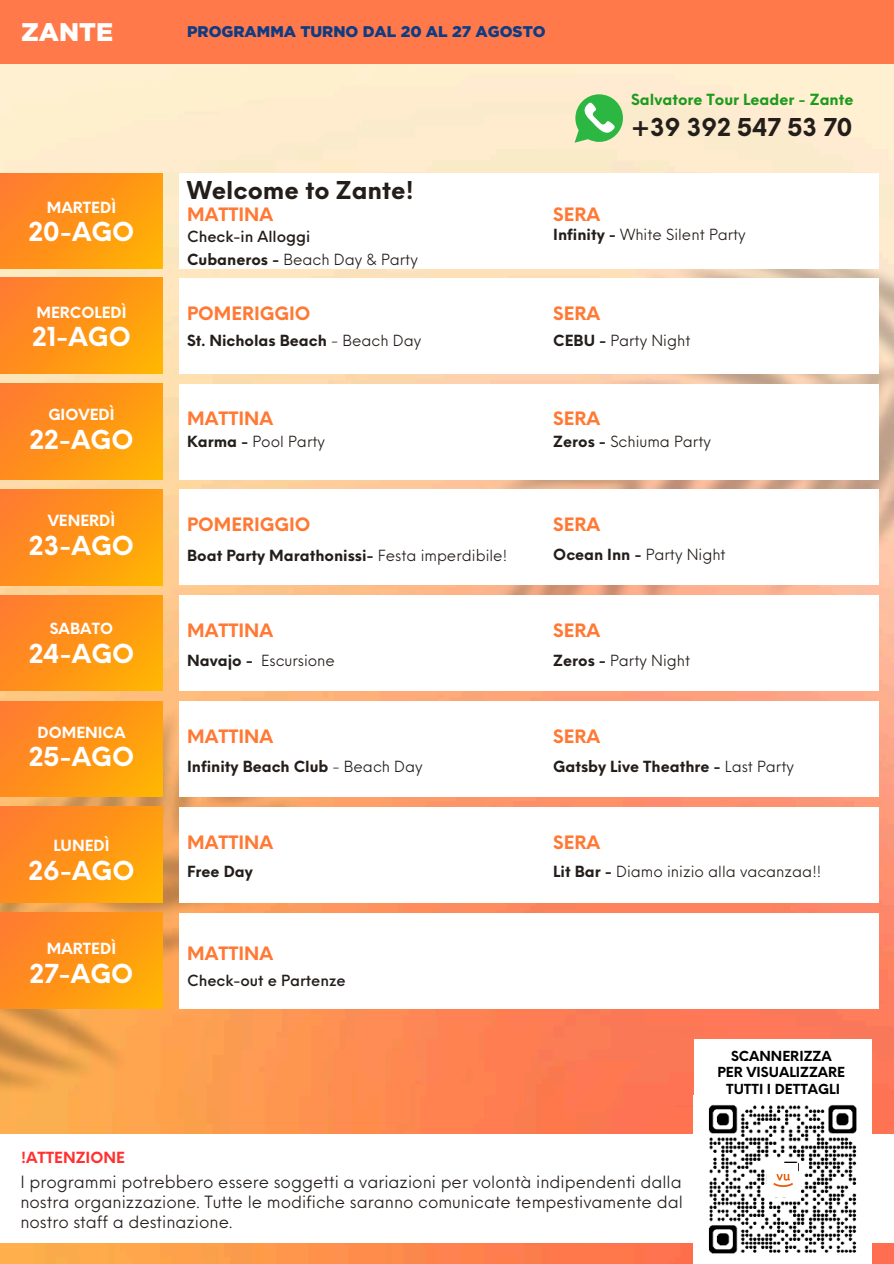
<style>
.page{position:relative;width:894px;height:1264px;background:#fff}
.page>*{position:absolute;margin:0;border:0;box-sizing:border-box;transform-origin:0 0}
.t1{font:700 25.5px "Neue Einstellung";color:#fff}
.t2{font:900 25.5px "Gotham";color:#fff}
.t3{font:700 24px "Neue Einstellung";color:#241e1b}
.t4{font:700 18px "Neue Einstellung";color:#ff7934}
.t5{font:16.5px/20.2px "Neue Einstellung";color:#241e1b;text-align:justify}
.t6{font:900 15.45px "Gotham";color:#0e3b82}
.t7{font:15px "Neue Einstellung";color:#241e1b}
.t8{font:700 15px "Neue Einstellung";color:#241e1b}
.t9{font:700 15px "Neue Einstellung";color:#fff}
.t10{font:500 15px "Neue Einstellung";color:#241e1b}
.t11{font:700 15px "Neue Einstellung";color:#1c9b1c}
.t12{font:700 15px "Neue Einstellung";color:#ff3131}
.t13{font:700 13.5px/16.8px "Neue Einstellung";color:#000;text-align:center}
.s1{font-weight:700}
.s2{font-weight:400}
</style>
<div class="page">
<img style="left:0;top:64px;width:893px;height:1199px">
<img style="left:437px;top:173px;width:456px;height:601px">
<img style="left:0;top:565px;width:332px;height:569px">
<div style="left:0;top:0;width:893px;height:64px;background:#ff794a"></div>
<div style="left:180px;top:173px;width:698px;height:96px;background:#fff"></div>
<div style="left:180px;top:278px;width:698px;height:95px;background:#fff"></div>
<div style="left:180px;top:384px;width:698px;height:95px;background:#fff"></div>
<div style="left:180px;top:489px;width:698px;height:96px;background:#fff"></div>
<div style="left:180px;top:595px;width:698px;height:96px;background:#fff"></div>
<div style="left:180px;top:701px;width:698px;height:95px;background:#fff"></div>
<div style="left:180px;top:807px;width:698px;height:95px;background:#fff"></div>
<div style="left:180px;top:912px;width:698px;height:96px;background:#fff"></div>
<div style="left:0;top:173px;width:163px;height:96px;background:linear-gradient(to right,#ff8128,#ffa907)"></div>
<div style="left:0;top:278px;width:163px;height:95px;background:linear-gradient(to right,#ff8128,#ffa907)"></div>
<div style="left:0;top:384px;width:163px;height:95px;background:linear-gradient(to right,#ff8128,#ffa907)"></div>
<div style="left:0;top:489px;width:163px;height:96px;background:linear-gradient(to right,#ff8128,#ffa907)"></div>
<div style="left:0;top:595px;width:163px;height:96px;background:linear-gradient(to right,#ff8128,#ffa907)"></div>
<div style="left:0;top:701px;width:163px;height:95px;background:linear-gradient(to right,#ff8028,#ffa907)"></div>
<div style="left:0;top:807px;width:163px;height:95px;background:linear-gradient(to right,#ff8128,#ffa907)"></div>
<div style="left:0;top:912px;width:163px;height:96px;background:linear-gradient(to right,#ff8128,#ffa907)"></div>
<div style="left:0;top:1134px;width:893px;height:109px;background:#fff"></div>
<div style="left:694px;top:1039px;width:177px;height:224px;background:#fff"></div>
<svg style="left:574px;top:94px;width:48px;height:49px;background:#75cb79"></svg>
<img style="left:693px;top:1095px;width:164px;height:168px">
<div style="left:766px;top:1163px;width:31px;height:34px;background:#fff"></div>
<div style="left:769px;top:1166px;width:27px;height:27px;border:1px solid #fff;border-radius:50%"></div>
<svg style="left:773px;top:1173px;width:19px;height:13px"></svg>
<h1 class="t2" style="left:21px;top:18px;width:93px">ZANTE</h1>
<p class="t6" style="left:187px;top:22px;width:360px">PROGRAMMA TURNO DAL 20 AL 27 AGOSTO</p>
<p class="t9" style="left:47px;top:193px;width:71px">MARTEDÌ</p>
<h1 class="t1" style="left:29px;top:208px;width:107px">20-AGO</h1>
<p class="t9" style="left:36px;top:299px;width:91px">MERCOLEDÌ</p>
<h1 class="t1" style="left:32px;top:314px;width:100px">21-AGO</h1>
<h2 class="t3" style="left:187px;top:168px;width:228px">Welcome to Zante!</h2>
<p class="t10" style="left:187px;top:223px;width:125px">Check-in Alloggi</p>
<p class="t4" style="left:187px;top:198px;width:87px">MATTINA</p>
<p class="t7" style="left:187px;top:246px;width:232px"><span class="s1">Cubaneros -</span> Beach Day &amp; Party</p>
<p class="t4" style="left:187px;top:297px;width:125px">POMERIGGIO</p>
<p class="t8" style="left:187px;top:326px;width:236px">St. Nicholas Beach <span class="s2">- Beach Day</span></p>
<p class="t11" style="left:631px;top:86px;width:224px">Salvatore Tour Leader - Zante</p>
<p class="t4" style="left:553px;top:198px;width:48px">SERA</p>
<h2 class="t3" style="left:631px;top:105px;width:223px">+39 392 547 53 70</h2>
<p class="t7" style="left:553px;top:221px;width:194px"><span class="s1">Infinity -</span> White Silent Party</p>
<p class="t4" style="left:553px;top:297px;width:48px">SERA</p>
<p class="t7" style="left:553px;top:327px;width:138px"><span class="s1">CEBU -</span> Party Night</p>
<p class="t9" style="left:48px;top:401px;width:68px">GIOVEDÌ</p>
<h1 class="t1" style="left:29px;top:416px;width:106px">22-AGO</h1>
<p class="t4" style="left:187px;top:402px;width:87px">MATTINA</p>
<p class="t7" style="left:187px;top:428px;width:139px"><span class="s1">Karma -</span> Pool Party</p>
<p class="t4" style="left:553px;top:402px;width:48px">SERA</p>
<p class="t7" style="left:553px;top:428px;width:159px"><span class="s1">Zeros -</span> Schiuma Party</p>
<p class="t9" style="left:48px;top:507px;width:69px">VENERDÌ</p>
<h1 class="t1" style="left:29px;top:522px;width:106px">23-AGO</h1>
<p class="t9" style="left:50px;top:615px;width:65px">SABATO</p>
<h1 class="t1" style="left:29px;top:630px;width:107px">24-AGO</h1>
<p class="t9" style="left:37px;top:718px;width:89px">DOMENICA</p>
<h1 class="t1" style="left:29px;top:733px;width:107px">25-AGO</h1>
<p class="t9" style="left:53px;top:832px;width:58px">LUNEDÌ</p>
<p class="t4" style="left:187px;top:508px;width:125px">POMERIGGIO</p>
<p class="t4" style="left:553px;top:508px;width:48px">SERA</p>
<p class="t8" style="left:187px;top:541px;width:321px">Boat Party Marathonissi- <span class="s2">Festa imperdibile!</span></p>
<p class="t7" style="left:553px;top:541px;width:174px"><span class="s1">Ocean Inn -</span> Party Night</p>
<p class="t4" style="left:187px;top:614px;width:87px">MATTINA</p>
<p class="t4" style="left:553px;top:614px;width:48px">SERA</p>
<p class="t7" style="left:187px;top:647px;width:149px"><span class="s1">Navajo -</span> Escursione</p>
<p class="t7" style="left:553px;top:647px;width:138px"><span class="s1">Zeros -</span> Party Night</p>
<p class="t4" style="left:187px;top:720px;width:87px">MATTINA</p>
<p class="t4" style="left:553px;top:720px;width:48px">SERA</p>
<p class="t8" style="left:187px;top:753px;width:237px">Infinity Beach Club <span class="s2">- Beach Day</span></p>
<p class="t8" style="left:553px;top:752px;width:242px">Gatsby Live Theathre - <span class="s2">Last Party</span></p>
<p class="t4" style="left:187px;top:825px;width:87px">MATTINA</p>
<p class="t4" style="left:553px;top:825px;width:48px">SERA</p>
<h1 class="t1" style="left:28px;top:847px;width:107px">26-AGO</h1>
<p class="t9" style="left:47px;top:935px;width:71px">MARTEDÌ</p>
<h1 class="t1" style="left:30px;top:950px;width:105px">27-AGO</h1>
<p class="t12" style="left:21px;top:1143px;width:105px">!ATTENZIONE</p>
<p class="t8" style="left:187px;top:857px;width:67px">Free Day</p>
<p class="t7" style="left:553px;top:858px;width:269px"><span class="s1">Lit Bar -</span> Diamo inizio alla vacanzaa!!</p>
<p class="t4" style="left:187px;top:936px;width:87px">MATTINA</p>
<p class="t10" style="left:187px;top:967px;width:160px">Check-out e Partenze</p>
<p class="t13" style="left:717px;top:1046px;width:129px">SCANNERIZZA<br>PER VISUALIZZARE<br>TUTTI I DETTAGLI</p>
<p class="t5" style="left:20px;top:1169px;width:663px">I programmi potrebbero essere soggetti a variazioni per volontà indipendenti dalla nostra organizzazione. Tutte le modifiche saranno comunicate tempestivamente dal nostro staff a destinazione.</p>
</div>
